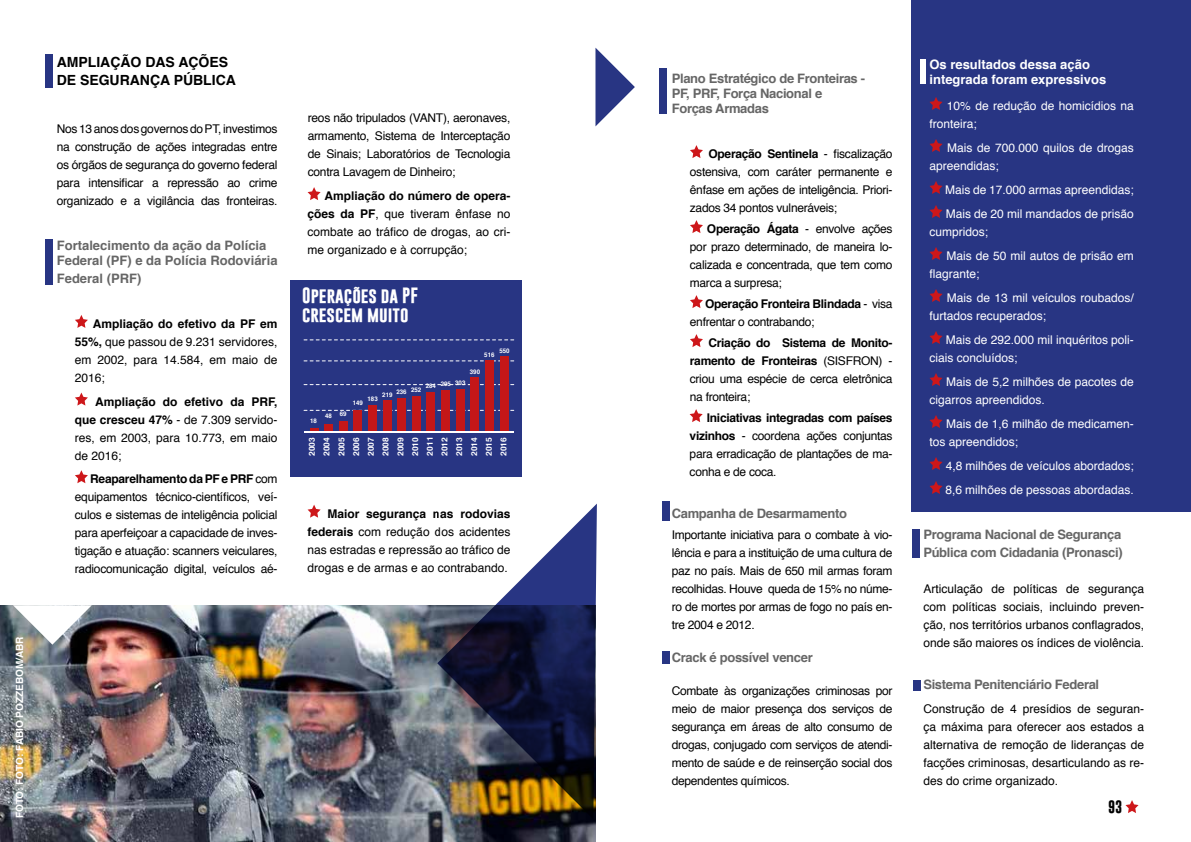
<style>
.page{position:relative;width:1191px;height:842px;background:#fff}
.page>*{position:absolute;margin:0;border:0;box-sizing:border-box;transform-origin:0 0}
.t1{font:700 16px/19.2px "Gobold";color:#fff}
.t2{font:700 14px/18px "Helvetica";color:#000}
.t3{font:700 13px/15px "Helvetica";letter-spacing:-.025em;color:#666}
.t4{font:700 13px/15px "Helvetica";color:#666}
.t5{font:700 13px/15px "Helvetica";color:#fff}
.t6{font:700 13px "Gobold";color:#000}
.t7{font:12px/18px "Helvetica";letter-spacing:-.02em;color:#000;text-align:justify}
.t8{font:12px/24px "Helvetica";color:#fff}
.t9{font:700 10px "Helvetica";color:#fff}
.t10{font:700 8.2px/14.7px "Helvetica";color:#fff;text-align:justify}
.t11{font:700 6.3px "Helvetica";color:#fff}
.s1{font-weight:700}
</style>
<div class="page">
<svg style="left:75px;top:315px;width:13px;height:13px"></svg>
<svg style="left:75px;top:392px;width:13px;height:14px"></svg>
<svg style="left:75px;top:470px;width:13px;height:13px"></svg>
<svg style="left:690px;top:145px;width:13px;height:13px"></svg>
<svg style="left:690px;top:220px;width:13px;height:13px"></svg>
<svg style="left:690px;top:295px;width:13px;height:13px"></svg>
<svg style="left:690px;top:334px;width:13px;height:13px"></svg>
<svg style="left:689px;top:409px;width:13px;height:13px"></svg>
<div style="left:45px;top:54px;width:7px;height:33px;background:#283583"></div>
<div style="left:659px;top:69px;width:7px;height:45px;background:#283583"></div>
<div style="left:662px;top:502px;width:8px;height:19px;background:#283583"></div>
<div style="left:662px;top:651px;width:8px;height:13px;background:#283583"></div>
<div style="left:45px;top:240px;width:7px;height:45px;background:#283583"></div>
<svg style="left:307px;top:187px;width:14px;height:13px"></svg>
<svg style="left:307px;top:505px;width:14px;height:13px"></svg>
<img style="left:0;top:605px;width:595px;height:237px">
<svg style="left:13px;top:605px;width:79px;height:40px"></svg>
<img style="left:437px;top:504px;width:160px;height:315px">
<svg style="left:595px;top:48px;width:40px;height:78px"></svg>
<div style="left:290px;top:280px;width:232px;height:196px;background:#283583"></div>
<svg style="left:304px;top:410px;width:210px;height:1px"></svg>
<svg style="left:304px;top:384px;width:210px;height:1px"></svg>
<svg style="left:304px;top:360px;width:210px;height:1px"></svg>
<svg style="left:304px;top:339px;width:210px;height:1px"></svg>
<svg style="left:310px;top:428px;width:8px;height:3px"></svg>
<div style="left:324px;top:424px;width:9px;height:7px;background:#c41718"></div>
<div style="left:339px;top:421px;width:8px;height:10px;background:#c41718"></div>
<div style="left:353px;top:411px;width:9px;height:20px;background:#c41718"></div>
<div style="left:368px;top:406px;width:9px;height:25px;background:#c41718"></div>
<div style="left:383px;top:401px;width:8px;height:30px;background:#c41718"></div>
<div style="left:397px;top:398px;width:9px;height:33px;background:#c41718"></div>
<div style="left:412px;top:397px;width:8px;height:34px;background:#c41718"></div>
<div style="left:426px;top:392px;width:9px;height:39px;background:#c41718"></div>
<div style="left:441px;top:391px;width:9px;height:40px;background:#c41718"></div>
<div style="left:456px;top:390px;width:8px;height:41px;background:#c41718"></div>
<div style="left:470px;top:378px;width:9px;height:53px;background:#c41718"></div>
<div style="left:485px;top:361px;width:8px;height:70px;background:#c41718"></div>
<div style="left:500px;top:356px;width:8px;height:75px;background:#c41718"></div>
<hr style="left:304px;top:431px;width:210px;height:1px;background:#fff">
<div style="left:911px;top:529px;width:8px;height:29px;background:#283583"></div>
<div style="left:913px;top:680px;width:7px;height:10px;background:#283583"></div>
<div style="left:911px;top:0;width:280px;height:511px;background:#283583"></div>
<svg style="left:929px;top:97px;width:13px;height:13px"></svg>
<svg style="left:929px;top:139px;width:13px;height:13px"></svg>
<svg style="left:929px;top:181px;width:13px;height:13px"></svg>
<svg style="left:929px;top:205px;width:13px;height:13px"></svg>
<svg style="left:929px;top:247px;width:13px;height:13px"></svg>
<svg style="left:929px;top:289px;width:13px;height:13px"></svg>
<svg style="left:929px;top:331px;width:13px;height:13px"></svg>
<svg style="left:929px;top:373px;width:13px;height:13px"></svg>
<svg style="left:929px;top:415px;width:13px;height:13px"></svg>
<svg style="left:929px;top:457px;width:13px;height:13px"></svg>
<svg style="left:929px;top:481px;width:13px;height:13px"></svg>
<div style="left:920px;top:59px;width:6px;height:25px;background:#fff"></div>
<svg style="left:1125px;top:800px;width:13px;height:13px"></svg>
<p class="t9" style="left:12px;top:818px;width:183px;rotate:-90deg">FOTO: FOTO: FABIO POZZEBOM/ABR</p>
<p class="t2" style="left:57px;top:53px;width:181px">AMPLIAÇÃO DAS AÇÕES<br>DE SEGURANÇA PÚBLICA</p>
<p class="t7" style="left:57px;top:120px;width:222px">Nos 13 anos dos governos do PT, investimos na construção de ações integradas entre os órgãos de segurança do governo federal para intensificar a repressão ao crime organizado e a vigilância das fronteiras.</p>
<p class="t4" style="left:57px;top:238px;width:222px">Fortalecimento da ação da Polícia<br>Federal (PF) e da Polícia Rodoviária</p>
<p class="t4" style="left:57px;top:271px;width:86px">Federal (PRF)</p>
<p class="t7" style="left:75px;top:315px;width:204px;text-indent:18px"><span class="s1">Ampliação do efetivo da PF em 55%,</span> que passou de 9.231 servidores, em 2002, para 14.584, em maio de 2016;</p>
<p class="t7" style="left:75px;top:393px;width:204px;text-indent:20px"><span class="s1">Ampliação do efetivo da PRF, que cresceu 47%</span> - de 7.309 servido&shy;res, em 2003, para 10.773, em maio de 2016;</p>
<p class="t7" style="left:75px;top:470px;width:204px;text-indent:15px"><span class="s1">Reaparelhamento da PF e PRF</span> com equipamentos técnico-científicos, veí&shy;culos e sistemas de inteligência policial para aperfeiçoar a capacidade de inves&shy;tigação e atuação: scanners veiculares, radiocomunicação digital, veículos aé-</p>
<p class="t7" style="left:308px;top:110px;width:204px">reos não tripulados (VANT), aeronaves, armamento, Sistema de Interceptação de Sinais; Laboratórios de Tecnologia contra Lavagem de Dinheiro;</p>
<p class="t7" style="left:307px;top:187px;width:204px;text-indent:17px"><span class="s1">Ampliação do número de opera&shy;ções da PF</span>, que tiveram ênfase no combate ao tráfico de drogas, ao cri&shy;me organizado e à corrupção;</p>
<h1 class="t1" style="left:302px;top:286px;width:117px">Operações da PF crescem muito</h1>
<p class="t11" style="left:499px;top:345px;width:12px">550</p>
<p class="t11" style="left:484px;top:350px;width:12px">516</p>
<p class="t11" style="left:470px;top:366px;width:12px">390</p>
<p class="t11" style="left:310px;top:416px;width:8px">18</p>
<p class="t11" style="left:426px;top:379px;width:41px">284 295 303</p>
<p class="t11" style="left:396px;top:386px;width:26px">236 252</p>
<p class="t11" style="left:382px;top:390px;width:12px">219</p>
<p class="t11" style="left:367px;top:394px;width:12px">183</p>
<p class="t11" style="left:353px;top:398px;width:12px">149</p>
<p class="t11" style="left:325px;top:410px;width:23px">48 69</p>
<p class="t10" style="left:305px;top:456px;width:21px;rotate:-90deg">2003<br>2004<br>2005<br>2006<br>2007<br>2008<br>2009<br>2010<br>2011<br>2012<br>2013<br>2014<br>2015<br>2016</p>
<p class="t7" style="left:307px;top:505px;width:204px;text-indent:20px"><span class="s1">Maior segurança nas rodovias federais</span> com redução dos acidentes nas estradas e repressão ao tráfico de drogas e de armas e ao contrabando.</p>
<p class="t3" style="left:672px;top:71px;width:195px">Plano Estratégico de Fronteiras -<br>PF, PRF, Força Nacional e<br>Forças Armadas</p>
<p class="t7" style="left:690px;top:145px;width:204px;text-indent:19px"><span class="s1">Operação Sentinela</span> - fiscalização ostensiva, com caráter permanente e ênfase em ações de inteligência. Priori&shy;zados 34 pontos vulneráveis;</p>
<p class="t7" style="left:690px;top:220px;width:204px;text-indent:17px"><span class="s1">Operação Ágata</span> - envolve ações por prazo determinado, de maneira lo&shy;calizada e concentrada, que tem como marca a surpresa;</p>
<p class="t7" style="left:690px;top:295px;width:204px;text-indent:15px"><span class="s1">Operação Fronteira Blindada</span> - visa enfrentar o contrabando;</p>
<p class="t7" style="left:690px;top:334px;width:204px;text-indent:19px"><span class="s1">Criação do Sistema de Monito&shy;ramento de Fronteiras</span> (SISFRON) - criou uma espécie de cerca eletrônica na fronteira;</p>
<p class="t7" style="left:689px;top:409px;width:204px;text-indent:17px"><span class="s1">Iniciativas integradas com países vizinhos</span> - coordena ações conjuntas para erradicação de plantações de ma&shy;conha e de coca.</p>
<p class="t3" style="left:672px;top:506px;width:177px">Campanha de Desarmamento</p>
<p class="t7" style="left:672px;top:526px;width:222px">Importante iniciativa para o combate à vio&shy;lência e para a instituição de uma cultura de paz no país. Mais de 650 mil armas foram recolhidas. Houve queda de 15% no núme&shy;ro de mortes por armas de fogo no país en&shy;tre 2004 e 2012.</p>
<p class="t3" style="left:672px;top:650px;width:142px">Crack é possível vencer</p>
<p class="t7" style="left:672px;top:682px;width:222px">Combate às organizações criminosas por meio de maior presença dos serviços de segurança em áreas de alto consumo de drogas, conjugado com serviços de atendi&shy;mento de saúde e de reinserção social dos dependentes químicos.</p>
<p class="t5" style="left:929px;top:57px;width:178px">Os resultados dessa ação integrada foram expressivos</p>
<p class="t8" style="left:929px;top:97px;width:206px;line-height:18px;text-indent:17px">10% de redução de homicídios na fronteira;</p>
<p class="t8" style="left:929px;top:139px;width:206px;line-height:18px;text-indent:18px">Mais de 700.000 quilos de drogas apreendidas;</p>
<p class="t8" style="left:945px;top:178px;width:190px">Mais de 17.000 armas apreendidas;<br>Mais de 20 mil mandados de prisão</p>
<p class="t8" style="left:946px;top:220px;width:189px;text-indent:-17px">cumpridos;<br>Mais de 50 mil autos de prisão em</p>
<p class="t8" style="left:947px;top:262px;width:188px;text-indent:-17px">flagrante;<br>Mais de 13 mil veículos roubados/</p>
<p class="t8" style="left:945px;top:304px;width:190px;text-indent:-16px">furtados recuperados;<br>Mais de 292.000 mil inquéritos poli-</p>
<p class="t8" style="left:946px;top:346px;width:189px;text-indent:-17px">ciais concluídos;<br>Mais de 5,2 milhões de pacotes de</p>
<p class="t8" style="left:946px;top:388px;width:189px;text-indent:-17px">cigarros apreendidos.<br>Mais de 1,6 milhão de medicamen-</p>
<p class="t8" style="left:945px;top:430px;width:190px;text-indent:-16px">tos apreendidos;<br>4,8 milhões de veículos abordados;<br>8,6 milhões de pessoas abordadas.</p>
<p class="t3" style="left:923px;top:526px;width:201px;line-height:18px">Programa Nacional de Segurança<br>Pública com Cidadania (Pronasci)</p>
<p class="t7" style="left:923px;top:580px;width:222px">Articulação de políticas de segurança com políticas sociais, incluindo preven&shy;ção, nos territórios urbanos conflagrados, onde são maiores os índices de violência.</p>
<p class="t3" style="left:923px;top:677px;width:177px">Sistema Penitenciário Federal</p>
<p class="t7" style="left:923px;top:700px;width:222px">Construção de 4 presídios de seguran&shy;ça máxima para oferecer aos estados a alternativa de remoção de lideranças de facções criminosas, desarticulando as re&shy;des do crime organizado.</p>
<p class="t6" style="left:1108px;top:799px;width:16px">93</p>
</div>
